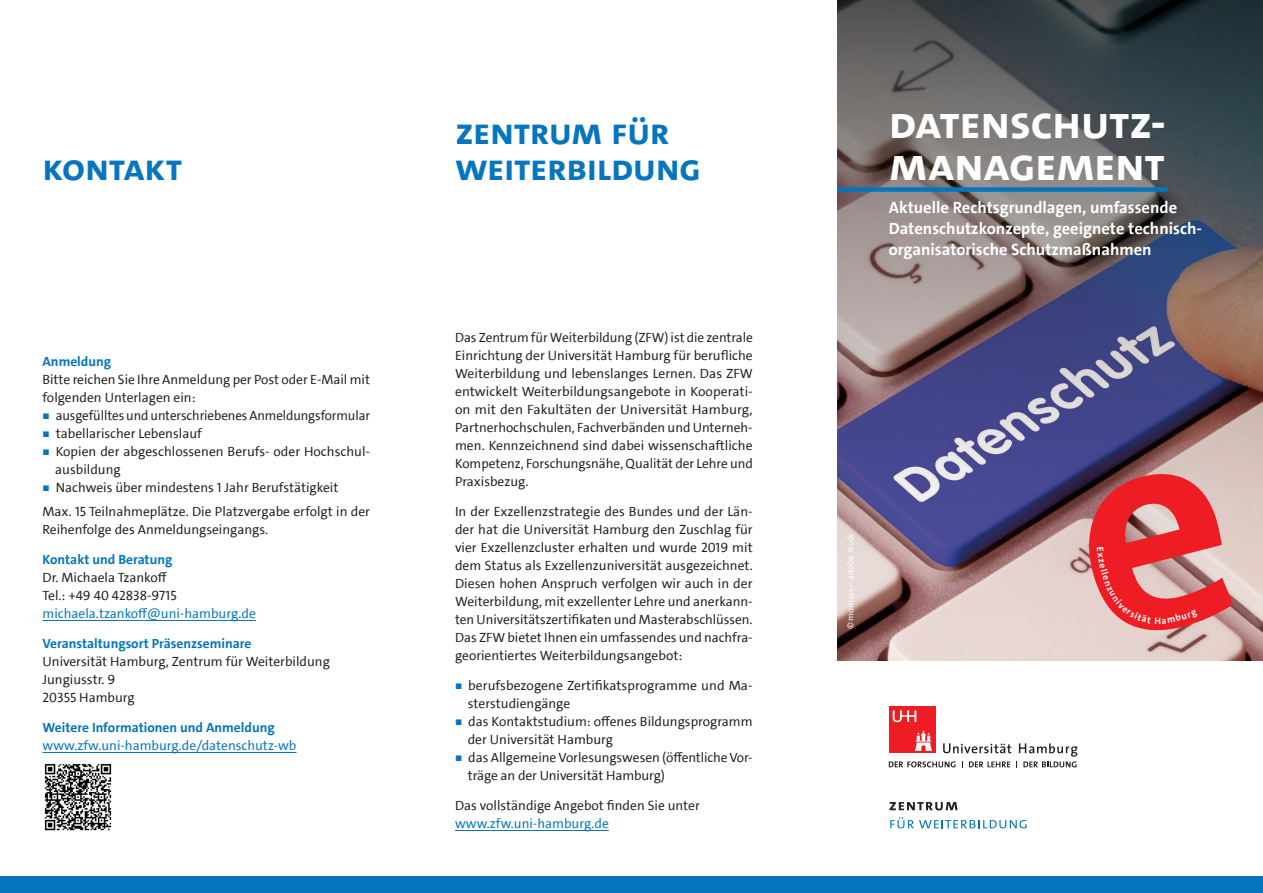
<style>
.page{position:relative;width:1263px;height:893px;background:#fff}
.page>*{position:absolute;margin:0;border:0;box-sizing:border-box;transform-origin:0 0}
.h1-31pkt-weiß-lw3{font:46.5px/42px "The Sans UHH Bold Caps";letter-spacing:-.015em;color:#fff}
.h1-31pkt-blau{font:37.5px/36px "The Sans UHH Bold Caps";letter-spacing:-.01em;color:#0575bd}
.h2-11pkt-weiß-_fett{font:700 16.5px/21px "The Sans UHH";color:#fff}
.p-fliesstext{font:13.5px/18px "The Sans UHH";color:#231f20}
.p-fliesstext_abstand{font:13.5px/18px "The Sans UHH";letter-spacing:-.005em;color:#231f20;text-align:justify}
.p-aufzaehlung{font:13.5px/18px "The Sans UHH";color:#231f20}
.p-hyperlinks{font:13.5px "The Sans UHH";color:#0575bd}
.h4_module_kurse_blau{font:700 13.5px "The Sans UHH";color:#0575bd}
.p-fliesstext_abstand_klein{font:13.5px/18px "The Sans UHH";color:#231f20}
.copyright{font:9px "The Sans UHH";color:#fff}
.s1{font-family:"Arial";font-size:12px;color:#0575bd}
</style>
<div class="page">
<hr style="left:455px;top:830px;width:154px;height:1px;background:#0575bd">
<svg style="left:838px;top:0;width:425px;height:661px;background:#726b79"></svg>
<div style="left:0;top:876px;width:1263px;height:17px;background:#0575bd"></div>
<div style="left:837px;top:187px;width:331px;height:5px;background:#0575bd"></div>
<hr style="left:43px;top:620px;width:213px;height:1px;background:#0575bd">
<hr style="left:43px;top:752px;width:253px;height:1px;background:#0575bd">
<div style="left:889px;top:707px;width:46px;height:46px;background:#ee1d23"></div>
<svg style="left:893px;top:710px;width:23px;height:12px"></svg>
<svg style="left:889px;top:730px;width:188px;height:38px"></svg>
<svg style="left:890px;top:802px;width:67px;height:8px"></svg>
<svg style="left:890px;top:817px;width:136px;height:11px"></svg>
<img style="left:44px;top:763px;width:68px;height:68px">
<svg style="left:1088px;top:473px;width:145px;height:160px;background:#dc5e60"></svg>
<h1 class="h1-31pkt-blau" style="left:43px;top:150px;width:141px">Kontakt</h1>
<h4 class="h4_module_kurse_blau" style="left:43px;top:353px;width:70px">Anmeldung</h4>
<p class="p-fliesstext" style="left:43px;top:371px;width:329px">Bitte reichen Sie Ihre Anmeldung per Post oder E-Mail mit folgenden Unterlagen ein:</p>
<p class="p-aufzaehlung" style="left:43px;top:407px;width:329px"><span class="s1">■</span> ausgefülltes und unterschriebenes Anmeldungsformular</p>
<p class="p-aufzaehlung" style="left:43px;top:425px;width:161px"><span class="s1">■</span> tabellarischer Lebenslauf</p>
<p class="p-aufzaehlung" style="left:55px;top:443px;width:316px;text-indent:-13px"><span class="s1">■</span> Kopien der abgeschlossenen Berufs- oder Hochschul&shy;ausbildung</p>
<p class="p-aufzaehlung" style="left:43px;top:479px;width:297px"><span class="s1">■</span> Nachweis über mindestens 1 Jahr Berufstätigkeit</p>
<p class="p-fliesstext_abstand_klein" style="left:43px;top:503px;width:329px">Max. 15 Teilnahmeplätze. Die Platzvergabe erfolgt in der<br>Reihenfolge des Anmeldungseingangs.</p>
<h4 class="h4_module_kurse_blau" style="left:43px;top:551px;width:131px">Kontakt und Beratung</h4>
<p class="p-fliesstext" style="left:43px;top:569px;width:126px">Dr. Michaela Tzankoff</p>
<p class="p-fliesstext" style="left:43px;top:587px;width:136px">Tel.: +49 40 42838-9715</p>
<h3 class="p-hyperlinks" style="left:43px;top:605px;width:215px">michaela.tzankoff@uni-hamburg.de</h3>
<h4 class="h4_module_kurse_blau" style="left:43px;top:635px;width:210px">Veranstaltungsort Präsenzseminare</h4>
<p class="p-fliesstext" style="left:43px;top:653px;width:289px">Universität Hamburg, Zentrum für Weiterbildung</p>
<p class="p-fliesstext" style="left:43px;top:671px;width:74px">Jungiusstr. 9</p>
<p class="p-fliesstext" style="left:43px;top:689px;width:94px">20355 Hamburg</p>
<h4 class="h4_module_kurse_blau" style="left:43px;top:719px;width:234px">Weitere Informationen und Anmeldung</h4>
<h3 class="p-hyperlinks" style="left:43px;top:737px;width:255px">www.zfw.uni-hamburg.de/datenschutz-wb</h3>
<h1 class="h1-31pkt-blau" style="left:455px;top:114px;width:248px">Zentrum für<br>Weiterbildung</h1>
<h1 class="h1-31pkt-weiß-lw3" style="left:889px;top:102px;width:279px">Datenschutz&shy;management</h1>
<h2 class="h2-11pkt-weiß-_fett" style="left:889px;top:197px;width:315px">Aktuelle Rechtsgrundlagen, umfassende<br>Datenschutzkonzepte, geeignete technisch&shy;organisatorische Schutzmaßnahmen</h2>
<p class="p-fliesstext" style="left:455px;top:329px;width:299px;text-align:justify">Das Zentrum für Weiterbildung (ZFW) ist die zentrale Einrichtung der Universität Hamburg für berufliche Weiterbildung und lebenslanges Lernen. Das ZFW entwickelt Weiterbildungsangebote in Kooperati&shy;on mit den Fakultäten der Universität Hamburg, Partnerhochschulen, Fachverbänden und Unterneh&shy;men. Kennzeichnend sind dabei wissenschaftliche Kompetenz, Forschungsnähe, Qualität der Lehre und Praxisbezug.</p>
<p class="p-fliesstext_abstand" style="left:455px;top:503px;width:299px">In der Exzellenzstrategie des Bundes und der Län&shy;der hat die Universität Hamburg den Zuschlag für vier Exzellenzcluster erhalten und wurde 2019 mit dem Status als Exzellenzuniversität ausgezeichnet.<br>Diesen hohen Anspruch verfolgen wir auch in der Weiterbildung, mit exzellenter Lehre und anerkann&shy;ten Universitätszertifikaten und Masterabschlüssen.</p>
<p class="p-fliesstext" style="left:455px;top:629px;width:299px">Das ZFW bietet Ihnen ein umfassendes und nachfra&shy;georientiertes Weiterbildungsangebot:</p>
<p class="p-fliesstext" style="left:468px;top:677px;width:286px;text-indent:-13px"><span class="s1">■</span> berufsbezogene Zertifikatsprogramme und Ma&shy;sterstudiengänge</p>
<p class="p-aufzaehlung" style="left:468px;top:713px;width:286px;text-indent:-13px"><span class="s1">■</span> das Kontaktstudium: offenes Bildungsprogramm der Universität Hamburg</p>
<p class="p-aufzaehlung" style="left:468px;top:749px;width:286px;text-indent:-13px"><span class="s1">■</span> das Allgemeine Vorlesungswesen (öffentliche Vor&shy;träge an der Universität Hamburg)</p>
<p class="p-fliesstext_abstand" style="left:455px;top:797px;width:246px">Das vollständige Angebot finden Sie unter</p>
<h3 class="p-hyperlinks" style="left:455px;top:815px;width:155px">www.zfw.uni-hamburg.de</h3>
<p class="copyright" style="left:845px;top:629px;width:98px;rotate:-90deg">© momius – adobe stock</p>
</div>
